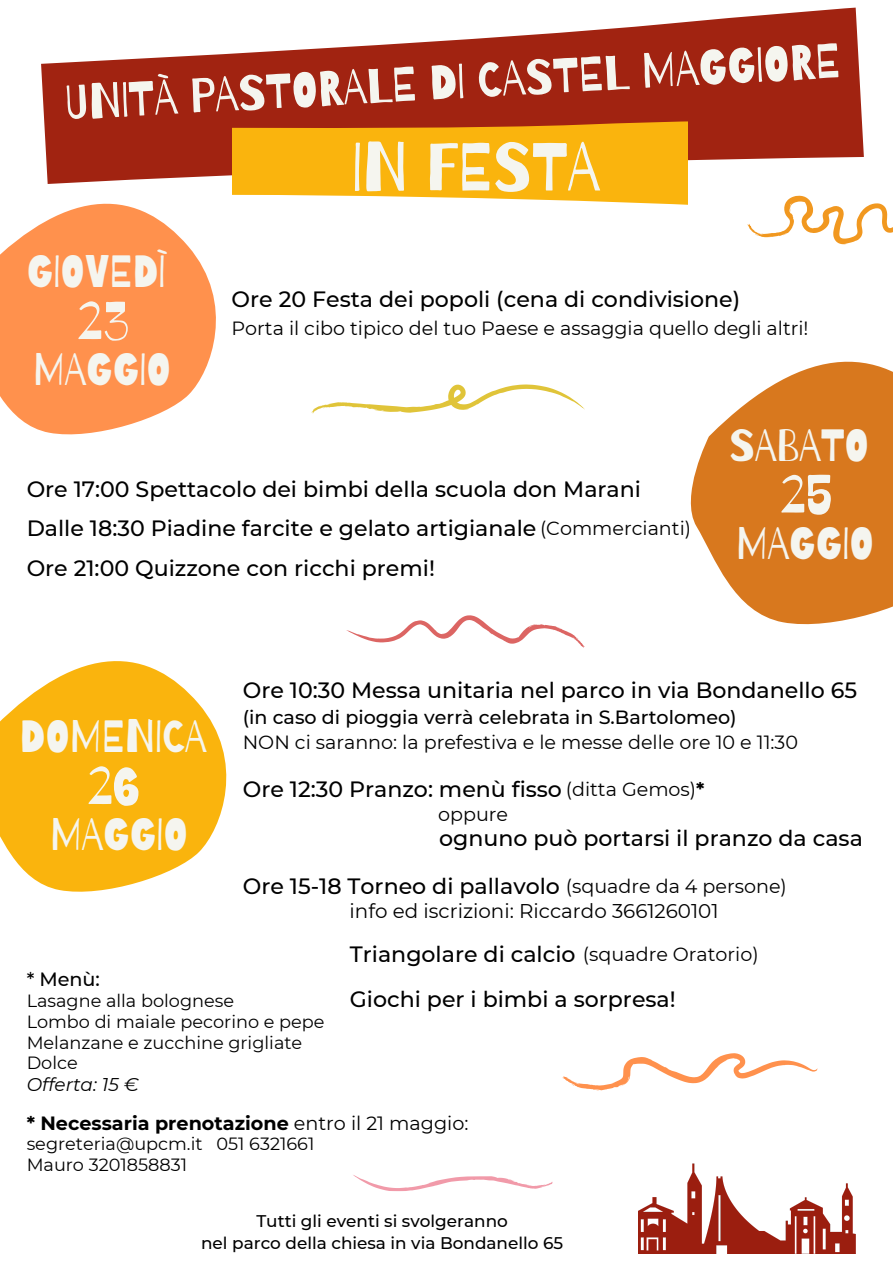
<style>
.page{position:relative;width:893px;height:1263px;background:#fff}
.page>*{position:absolute;margin:0;border:0;box-sizing:border-box;transform-origin:0 0}
.t1{font:67.72px "Barriecito";color:#f5f5ef}
.t2{font:52.5px "Barriecito";color:#f5f5ef}
.t3{font:48.45px "Barriecito";color:#f5f5ef}
.t4{font:45px "Barriecito";color:#f5f5ef}
.t5{font:500 22.12px/48.4px "Montserrat";color:#000}
.t6{font:19.88px "Montserrat";color:#000}
.t7{font:700 19.2px "Montserrat";color:#000}
.t8{font:500 19.2px "Montserrat";color:#000}
.t9{font:19.12px/24.8px "Montserrat";color:#000}
.t10{font:italic 18.45px "Montserrat";color:#000}
.t11{font:17.7px "Montserrat";color:#000}
.t12{font:500 16.88px/21.4px "Montserrat";color:#000;text-align:center}
.s1{font-weight:500}
.s2{font-weight:700}
.s3{font-weight:400}
</style>
<div class="page">
<svg style="left:41px;top:7px;width:823px;height:198px;fill:#a12311"></svg>
<img style="left:638px;top:1163px;width:217px;height:90px">
<svg style="left:353px;top:1175px;width:200px;height:17px"></svg>
<svg style="left:311px;top:384px;width:274px;height:30px"></svg>
<svg style="left:747px;top:195px;width:146px;height:49px"></svg>
<svg style="left:346px;top:615px;width:239px;height:33px"></svg>
<svg style="left:562px;top:1053px;width:255px;height:37px"></svg>
<svg style="left:232px;top:117px;width:455px;height:88px;background:#f0aa1f"></svg>
<svg style="left:0;top:182px;width:232px;height:253px;fill:#ff914d"></svg>
<svg style="left:0;top:661px;width:227px;height:231px;fill:#fab40d"></svg>
<svg style="left:690px;top:361px;width:203px;height:264px;fill:#d8781e"></svg>
<h2 class="t3" style="left:63px;top:72px;width:778px;rotate:-3deg">UNITÀ PASTORALE DI CASTEL MAGGIORE</h2>
<p class="t1" style="left:352px;top:125px;width:249px">IN FESTA</p>
<h1 class="t4" style="left:27px;top:244px;width:140px">GIOVEDÌ</h1>
<h1 class="t2" style="left:77px;top:289px;width:54px">23</h1>
<h1 class="t4" style="left:33px;top:342px;width:139px">MAGGIO</h1>
<h2 class="t5" style="left:232px;top:275px;width:510px">Ore 20 Festa dei popoli (cena di condivisione)</h2>
<h2 class="t9" style="left:232px;top:316px;width:578px">Porta il cibo tipico del tuo Paese e assaggia quello degli altri!</h2>
<p class="t5" style="left:27px;top:465px;width:616px">Ore 17:00 Spettacolo dei bimbi della scuola don Marani</p>
<h5 class="t5" style="left:27px;top:504px;width:511px">Dalle 18:30 Piadine farcite e gelato artigianale</h5>
<p class="t5" style="left:27px;top:544px;width:410px">Ore 21:00 Quizzone con ricchi premi!</p>
<h5 class="t9" style="left:540px;top:516px;width:153px">(Commercianti)</h5>
<h2 class="t4" style="left:729px;top:418px;width:141px">SABATO</h2>
<h2 class="t2" style="left:779px;top:462px;width:54px">25</h2>
<h2 class="t4" style="left:736px;top:515px;width:139px">MAGGIO</h2>
<p class="t5" style="left:243px;top:666px;width:616px">Ore 10:30 Messa unitaria nel parco in via Bondanello 65</p>
<p class="t9" style="left:243px;top:704px;width:557px"><span class="s1">(in caso di pioggia verrà celebrata in S.Bartolomeo)<br></span>NON ci saranno: la prefestiva e le messe delle ore 10 e 11:30</p>
<h3 class="t5" style="left:243px;top:765px;width:321px">Ore 12:30 Pranzo: menù fisso</h3>
<h3 class="t9" style="left:438px;top:801px;width:71px">oppure</h3>
<h3 class="t5" style="left:243px;top:814px;width:621px;text-indent:196px">ognuno può portarsi il pranzo da casa<br>Ore 15-18 Torneo di pallavolo</h3>
<h3 class="t6" style="left:350px;top:899px;width:370px">info ed iscrizioni: Riccardo 3661260101</h3>
<h3 class="t5" style="left:350px;top:930px;width:227px">Triangolare di calcio</h3>
<h5 class="t5" style="left:350px;top:975px;width:327px">Giochi per i bimbi a sorpresa!</h5>
<p class="t4" style="left:20px;top:709px;width:189px">DOMENICA</p>
<p class="t2" style="left:87px;top:753px;width:54px">26</p>
<p class="t4" style="left:50px;top:807px;width:139px">MAGGIO</p>
<p class="t9" style="left:566px;top:777px;width:140px">(ditta Gemos)<span class="s2">*</span></p>
<p class="t9" style="left:566px;top:874px;width:222px">(squadre da 4 persone)</p>
<p class="t9" style="left:583px;top:942px;width:177px">(squadre Oratorio)</p>
<p class="t8" style="left:27px;top:967px;width:75px">* Menù:</p>
<p class="t11" style="left:27px;top:990px;width:209px">Lasagne alla bolognese</p>
<h2 class="t11" style="left:27px;top:1010px;width:299px">Lombo di maiale pecorino e pepe</h2>
<h5 class="t11" style="left:27px;top:1031px;width:277px">Melanzane e zucchine grigliate</h5>
<h4 class="t11" style="left:27px;top:1052px;width:53px">Dolce</h4>
<h5 class="t10" style="left:27px;top:1073px;width:113px">Offerta: 15 €</h5>
<h3 class="t7" style="left:27px;top:1111px;width:443px">* Necessaria prenotazione <span class="s3">entro il 21 maggio:</span></h3>
<h3 class="t11" style="left:27px;top:1133px;width:289px">segreteria@upcm.it 051 6321661</h3>
<h5 class="t11" style="left:27px;top:1154px;width:162px">Mauro 3201858831</h5>
<h5 class="t12" style="left:201px;top:1211px;width:363px">Tutti gli eventi si svolgeranno<br>nel parco della chiesa in via Bondanello 65</h5>
</div>
